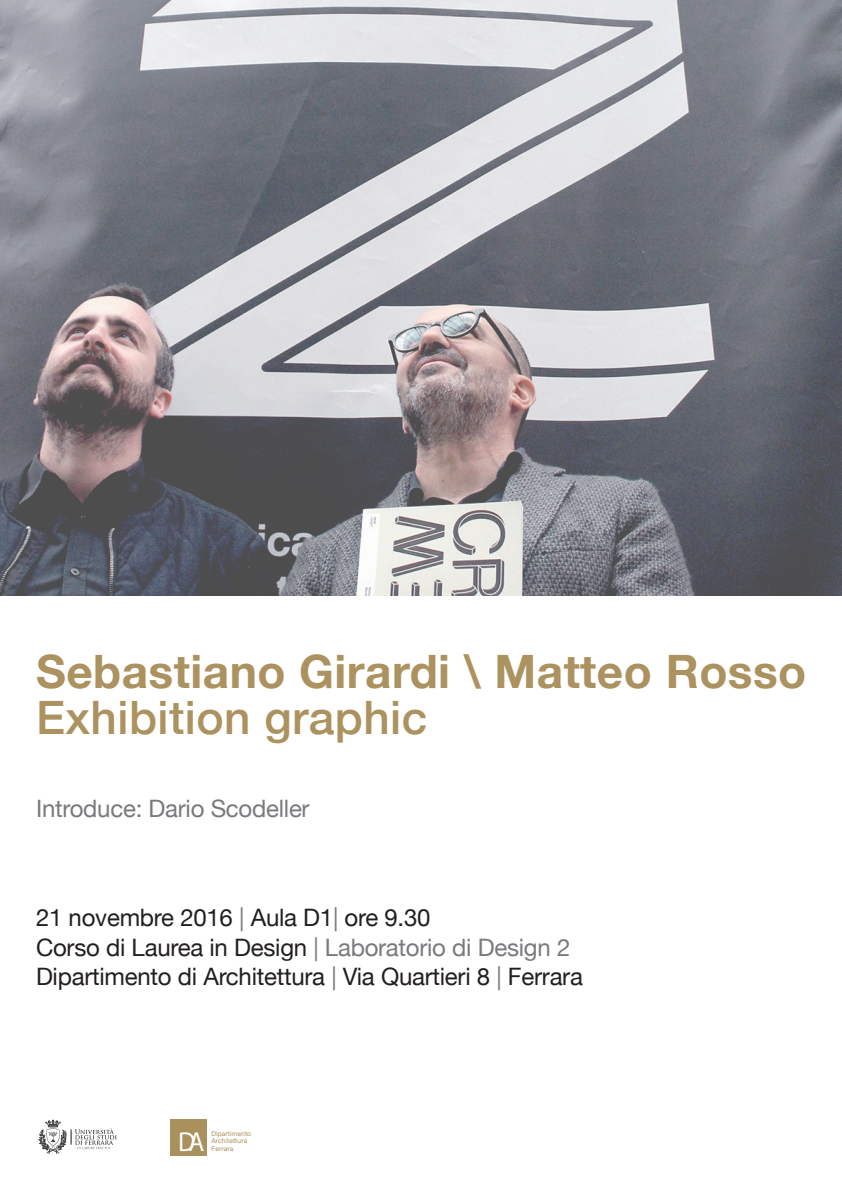
<style>
.page{position:relative;width:842px;height:1191px;background:#fff}
.page>*{position:absolute;margin:0;border:0;box-sizing:border-box;transform-origin:0 0}
.t1{font:700 46px "Helvetica Neue";letter-spacing:.01em;color:#ab925f}
.t2{font:500 46px "Helvetica Neue";letter-spacing:.01em;color:#ab925f}
.t3{font:27.5px "Myriad Pro";color:#fff;scale:.95 1}
.t4{font:24px/29.2px "Helvetica Neue";letter-spacing:-.01em;color:#231f20}
.t5{font:24px "Helvetica Neue";letter-spacing:-.01em;color:#787a7d}
.t6{font:6.6px/7.4px "Helvetica Neue";letter-spacing:.02em;color:#a9905c}
.s1{color:#787a7d}
</style>
<div class="page">
<div style="left:170px;top:1118px;width:37px;height:37px;background:#a9905c"></div>
<svg style="left:38px;top:1119px;width:79px;height:36px"></svg>
<img style="left:0;top:0;width:842px;height:595px">
<h1 class="t1" style="left:36px;top:636px;width:772px">Sebastiano Girardi \ Matteo Rosso</h1>
<h1 class="t2" style="left:36px;top:681px;width:393px">Exhibition graphic</h1>
<p class="t5" style="left:36px;top:790px;width:275px">Introduce: Dario Scodeller</p>
<p class="t4" style="left:36px;top:904px;width:548px">21 novembre 2016 <span class="s1">|</span> Aula D1<span class="s1">|</span> ore 9.30<br>Corso di Laurea in Design <span class="s1">| Laboratorio di Design 2<br></span>Dipartimento di Architettura <span class="s1">|</span> Via Quartieri 8 <span class="s1">|</span> Ferrara</p>
<p class="t3" style="left:178px;top:1124px;width:29px">DA</p>
<p class="t6" style="left:211px;top:1130px;width:41px">Dipartimento<br>Architettura<br>Ferrara</p>
</div>
